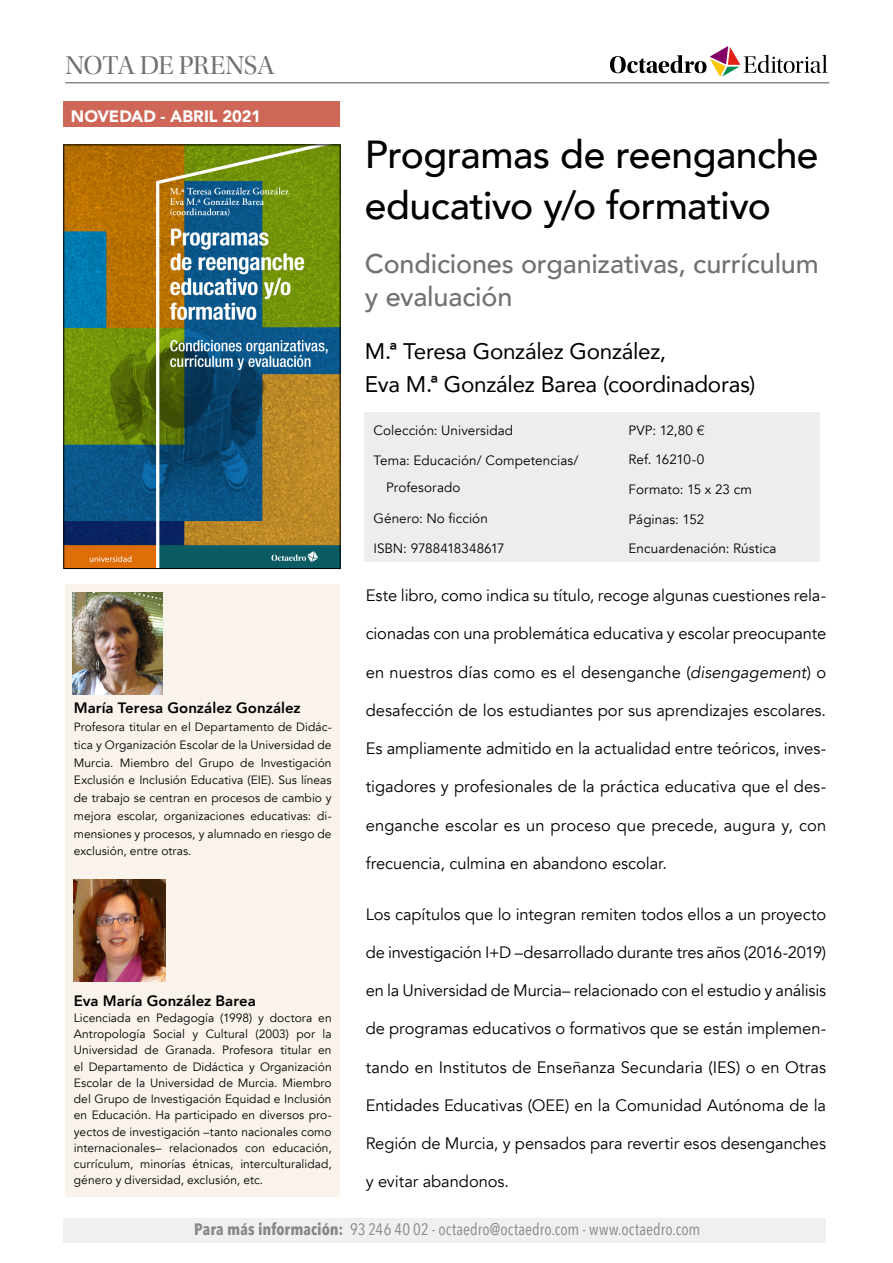
<style>
.page{position:relative;width:893px;height:1263px;background:#fff}
.page>*{position:absolute;margin:0;border:0;box-sizing:border-box;transform-origin:0 0}
.TITOL-1{font:500 39px/50.8px "Avenir";letter-spacing:-.015em;color:#000}
.Subtitol-ok{font:500 27px/32.8px "Avenir";letter-spacing:-.005em;color:#707172}
.t1{font:27px "Utopia Std Disp";letter-spacing:-.02em;color:#707172}
.Autor-1{font:22.5px/33px "Avenir";letter-spacing:-.015em;color:#000}
.Sinopsis{font:16.5px "Avenir";color:#000}
.t2{font:16.5px "Avenir Next Condensed";letter-spacing:.005em;color:#87888a}
.t3{font:900 16.5px "Avenir";letter-spacing:-.005em;color:#fff}
.Text_Autor{font:800 15px "Avenir";color:#000}
.Datos{font:13.5px/26.5px "Avenir";letter-spacing:.005em;color:#000}
.Datos-2{font:13.5px "Avenir";letter-spacing:-.015em;color:#000}
.Text_Autor-2{font:12px/16.2px "Avenir";letter-spacing:.005em;color:#000;text-align:justify}
.s1{font-family:"Helvetica Neue LT Std";font-weight:300}
.s2{font-style:italic}
.s3{font-weight:700}
</style>
<div class="page">
<div style="left:64px;top:1218px;width:762px;height:25px;background:#f0f0f1"></div>
<div style="left:365px;top:412px;width:455px;height:150px;background:#eceded"></div>
<img style="left:66px;top:147px;width:272px;height:420px">
<div style="left:65px;top:585px;width:275px;height:612px;background:#f9f3eb"></div>
<svg style="left:610px;top:46px;width:217px;height:31px"></svg>
<hr style="left:65px;top:82px;width:764px;height:1px;background:#87888a">
<div style="left:64px;top:102px;width:276px;height:25px;background:#cf6758"></div>
<img style="left:72px;top:592px;width:91px;height:102px">
<img style="left:74px;top:879px;width:92px;height:102px">
<p class="t1" style="left:65px;top:51px;width:211px">NOTA DE PRENSA</p>
<p class="t3" style="left:71px;top:102px;width:191px">NOVEDAD - ABRIL 2021</p>
<p class="Text_Autor" style="left:74px;top:696px;width:228px">María Teresa González González</p>
<p class="Text_Autor-2" style="left:74px;top:718px;width:259px;line-height:17.7px">Profesora titular en el Departamento de Didác&shy;tica y Organización Escolar de la Universidad de Murcia. Miembro del Grupo de Investigación Exclusión e Inclusión Educativa (EIE). Sus líneas de trabajo se centran en procesos de cambio y mejora escolar, organizaciones educativas: di&shy;mensiones y procesos, y alumnado en riesgo de exclusión, entre otras.</p>
<p class="Text_Autor" style="left:74px;top:989px;width:184px">Eva María González Barea</p>
<p class="Text_Autor-2" style="left:74px;top:1010px;width:259px">Licenciada en Pedagogía (1998) y doctora en Antropología Social y Cultural (2003) por la Universidad de Granada. Profesora titular en el Departamento de Didáctica y Organización Escolar de la Universidad de Murcia. Miembro del Grupo de Investigación Equidad e Inclusión en Educación. Ha participado en diversos pro&shy;yectos de investigación –tanto nacionales como internacionales– relacionados con educación, currículum, minorías étnicas, interculturalidad, género y diversidad, exclusión, etc.</p>
<p class="TITOL-1" style="left:365px;top:127px;width:455px">Programas de reenganche educativo y/o formativo</p>
<p class="Subtitol-ok" style="left:365px;top:246px;width:455px">Condiciones organizativas, currículum y evaluación</p>
<p class="Autor-1" style="left:365px;top:334px;width:392px">M.ª Teresa González González,<br>Eva M.ª González Barea (coordinadoras)</p>
<p class="Datos" style="left:373px;top:417px;width:141px">Colección: Universidad</p>
<p class="Datos" style="left:386px;top:448px;width:194px;text-indent:-13px">Tema: Educación/ Competencias/<br>Profesorado</p>
<p class="Datos" style="left:373px;top:505px;width:116px">Género: No ficción</p>
<p class="Datos" style="left:373px;top:536px;width:133px">ISBN: 9788418348617</p>
<p class="Datos" style="left:629px;top:417px;width:77px">PVP: 12,80 <span class="s1">€</span></p>
<p class="Datos-2" style="left:629px;top:451px;width:77px">Ref. 16210-0</p>
<p class="Datos" style="left:629px;top:476px;width:125px">Formato: 15 x 23 cm</p>
<p class="Datos" style="left:629px;top:506px;width:77px">Páginas: 152</p>
<p class="Datos" style="left:629px;top:536px;width:149px">Encuardenación: Rústica</p>
<p class="Sinopsis" style="left:366px;top:586px;width:462px">Este libro, como indica su título, recoge algunas cuestiones rela-</p>
<p class="Sinopsis" style="left:366px;top:624px;width:462px">cionadas con una problemática educativa y escolar preocupante</p>
<p class="Sinopsis" style="left:366px;top:662px;width:462px">en nuestros días como es el desenganche (<span class="s2">disengagement</span>) o</p>
<p class="Sinopsis" style="left:366px;top:700px;width:462px">desafección de los estudiantes por sus aprendizajes escolares.</p>
<p class="Sinopsis" style="left:366px;top:738px;width:462px">Es ampliamente admitido en la actualidad entre teóricos, inves-</p>
<p class="Sinopsis" style="left:366px;top:777px;width:462px">tigadores y profesionales de la práctica educativa que el des-</p>
<p class="Sinopsis" style="left:366px;top:815px;width:462px">enganche escolar es un proceso que precede, augura y, con</p>
<p class="Sinopsis" style="left:366px;top:853px;width:303px">frecuencia, culmina en abandono escolar.</p>
<p class="Sinopsis" style="left:366px;top:904px;width:462px">Los capítulos que lo integran remiten todos ellos a un proyecto</p>
<p class="Sinopsis" style="left:366px;top:942px;width:462px">de investigación I+D –desarrollado durante tres años (2016-2019)</p>
<p class="Sinopsis" style="left:366px;top:980px;width:462px">en la Universidad de Murcia– relacionado con el estudio y análisis</p>
<p class="Sinopsis" style="left:366px;top:1019px;width:462px">de programas educativos o formativos que se están implemen-</p>
<p class="Sinopsis" style="left:366px;top:1057px;width:462px">tando en Institutos de Enseñanza Secundaria (IES) o en Otras</p>
<p class="Sinopsis" style="left:366px;top:1095px;width:462px">Entidades Educativas (OEE) en la Comunidad Autónoma de la</p>
<p class="Sinopsis" style="left:366px;top:1133px;width:462px">Región de Murcia, y pensados para revertir esos desenganches</p>
<p class="Sinopsis" style="left:366px;top:1172px;width:145px">y evitar abandonos.</p>
<p class="t2" style="left:194px;top:1214px;width:508px"><span class="s3">Para más información:</span> 93 246 40 02 - octaedro@octaedro.com - www.octaedro.com</p>
</div>
